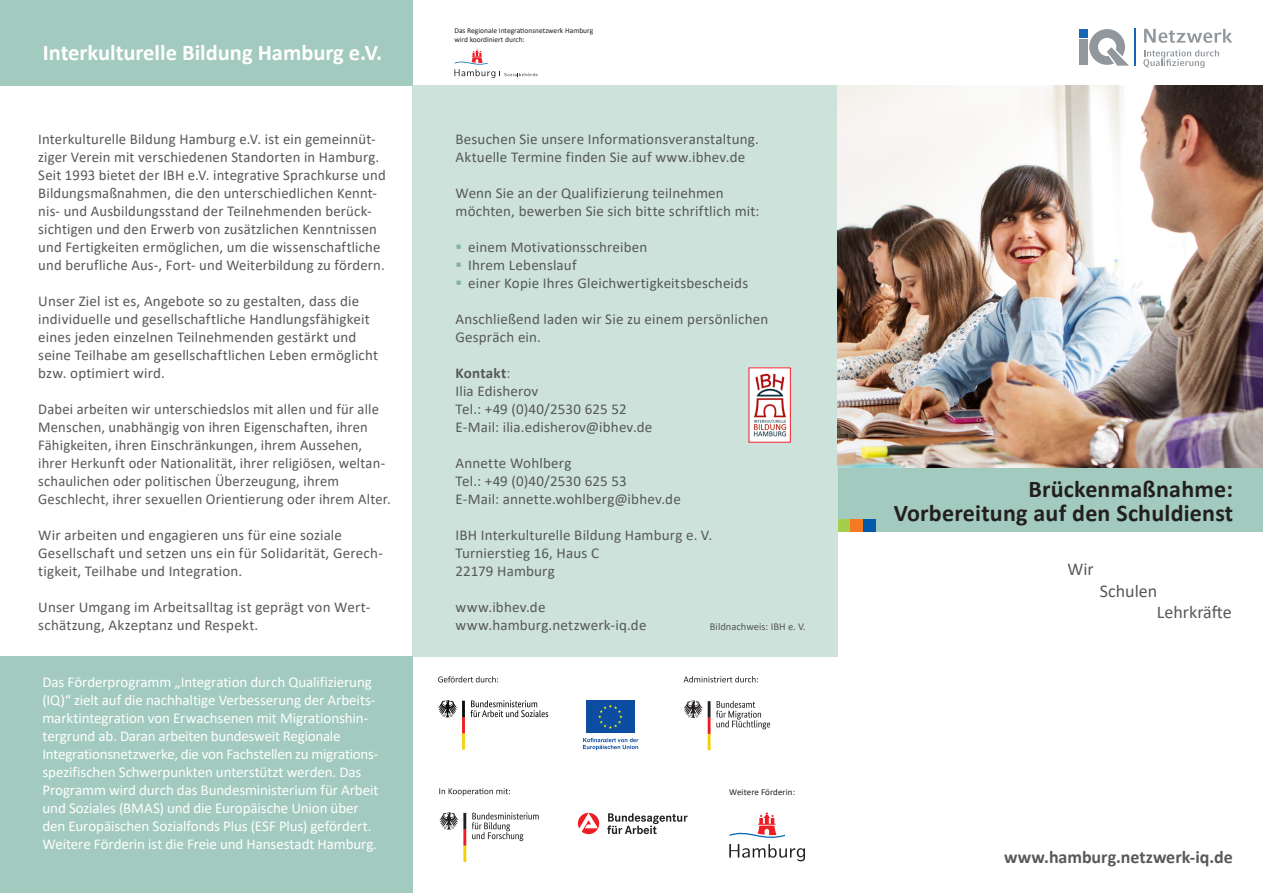
<style>
.page{position:relative;width:1263px;height:893px;background:#fff}
.page>*{position:absolute;margin:0;border:0;box-sizing:border-box;transform-origin:0 0}
.t1{font:700 24px/24px "Calibri";letter-spacing:.01em;color:#231f20;text-align:right}
.t2{font:700 22.5px "Calibri";color:#fff}
.t3{font:700 18px "Calibri";color:#57585a}
.t4{font:18px/21.6px "Calibri";color:#57585a}
.t5{font:15px/18px "Calibri";letter-spacing:.01em;color:#57585a}
.t6{font:15px/18px "Calibri";letter-spacing:-.01em;color:#fff}
.t7{font:10.5px "Calibri";color:#57585a}
.t8{font:9px "Calibri";letter-spacing:.01em;color:#231f20}
.t9{font:7.5px/9px "Calibri";color:#231f20}
.s1{font-weight:700}
.s2{color:#6c6d70}
</style>
<div class="page">
<div style="left:0;top:0;width:412px;height:85px;background:#a2cabf"></div>
<div style="left:838px;top:468px;width:425px;height:63px;background:#a2cabf"></div>
<div style="left:863px;top:519px;width:13px;height:12px;background:#015aaa"></div>
<div style="left:838px;top:519px;width:12px;height:12px;background:#a4ce4c"></div>
<div style="left:850px;top:519px;width:13px;height:12px;background:#f47921"></div>
<svg style="left:438px;top:676px;width:60px;height:6px"></svg>
<svg style="left:607px;top:813px;width:80px;height:21px"></svg>
<svg style="left:578px;top:813px;width:21px;height:21px"></svg>
<svg style="left:472px;top:812px;width:67px;height:29px"></svg>
<svg style="left:439px;top:812px;width:27px;height:50px"></svg>
<svg style="left:439px;top:788px;width:71px;height:8px"></svg>
<svg style="left:716px;top:701px;width:54px;height:28px"></svg>
<svg style="left:684px;top:700px;width:26px;height:50px"></svg>
<svg style="left:684px;top:676px;width:74px;height:6px"></svg>
<svg style="left:438px;top:700px;width:110px;height:50px"></svg>
<svg style="left:586px;top:700px;width:49px;height:33px"></svg>
<div style="left:586px;top:701px;width:48px;height:32px;background:#0d4da1"></div>
<svg style="left:598px;top:705px;width:24px;height:24px"></svg>
<svg style="left:583px;top:738px;width:55px;height:12px"></svg>
<div style="left:412px;top:85px;width:426px;height:571px;background:#cde2db"></div>
<div style="left:0;top:656px;width:412px;height:237px;background:#a2cabf"></div>
<svg style="left:454px;top:49px;width:83px;height:29px"></svg>
<svg style="left:729px;top:812px;width:76px;height:49px"></svg>
<img style="left:838px;top:85px;width:425px;height:383px">
<div style="left:1079px;top:39px;width:9px;height:26px;background:#90979d"></div>
<div style="left:1079px;top:29px;width:9px;height:9px;background:#1768b4"></div>
<svg style="left:1089px;top:29px;width:40px;height:37px"></svg>
<hr style="left:1134px;top:29px;width:1px;height:37px;background:#1768b4">
<svg style="left:1143px;top:49px;width:76px;height:19px"></svg>
<svg style="left:1144px;top:29px;width:88px;height:14px"></svg>
<img style="left:751px;top:369px;width:38px;height:72px">
<div style="left:749px;top:367px;width:42px;height:76px;border:1px solid #ee1c28"></div>
<h2 class="t2" style="left:43px;top:36px;width:341px">Interkulturelle Bildung Hamburg e.V.</h2>
<p class="t5" style="left:38px;top:130px;width:349px">Interkulturelle Bildung Hamburg e.V. ist ein gemeinnüt&shy;ziger Verein mit verschiedenen Standorten in Hamburg.<br>Seit 1993 bietet der IBH e.V. integrative Sprachkurse und Bildungsmaßnahmen, die den unterschiedlichen Kennt&shy;nis- und Ausbildungsstand der Teilnehmenden berück&shy;sichtigen und den Erwerb von zusätzlichen Kenntnissen und Fertigkeiten ermöglichen, um die wissenschaftliche und berufliche Aus-, Fort- und Weiterbildung zu fördern.</p>
<p class="t5" style="left:38px;top:292px;width:341px">Unser Ziel ist es, Angebote so zu gestalten, dass die individuelle und gesellschaftliche Handlungsfähigkeit eines jeden einzelnen Teilnehmenden gestärkt und seine Teilhabe am gesellschaftlichen Leben ermöglicht bzw. optimiert wird.</p>
<p class="t5" style="left:38px;top:400px;width:354px">Dabei arbeiten wir unterschiedslos mit allen und für alle Menschen, unabhängig von ihren Eigenschaften, ihren Fähigkeiten, ihren Einschränkungen, ihrem Aussehen, ihrer Herkunft oder Nationalität, ihrer religiösen, weltan&shy;schaulichen oder politischen Überzeugung, ihrem Geschlecht, ihrer sexuellen Orientierung oder ihrem Alter.</p>
<p class="t5" style="left:38px;top:526px;width:346px">Wir arbeiten und engagieren uns für eine soziale<br>Gesellschaft und setzen uns ein für Solidarität, Gerech&shy;tigkeit, Teilhabe und Integration.</p>
<p class="t5" style="left:38px;top:598px;width:333px">Unser Umgang im Arbeitsalltag ist geprägt von Wert&shy;schätzung, Akzeptanz und Respekt.</p>
<p class="t6" style="left:43px;top:673px;width:337px">Das Förderprogramm „Integration durch Qualifizierung (IQ)“ zielt auf die nachhaltige Verbesserung der Arbeits&shy;marktintegration von Erwachsenen mit Migrationshin&shy;tergrund ab. Daran arbeiten bundesweit Regionale Integrationsnetzwerke, die von Fachstellen zu migrations&shy;spezifischen Schwerpunkten unterstützt werden. Das Programm wird durch das Bundesministerium für Arbeit und Soziales (BMAS) und die Europäische Union über den Europäischen Sozialfonds Plus (ESF Plus) gefördert.<br>Weitere Förderin ist die Freie und Hansestadt Hamburg.</p>
<p class="t9" style="left:454px;top:26px;width:140px">Das Regionale Integrationsnetzwerk Hamburg wird koordiniert durch:</p>
<p class="t5" style="left:455px;top:130px;width:305px">Besuchen Sie unsere Informationsveranstaltung.<br>Aktuelle Termine finden Sie auf www.ibhev.de</p>
<p class="t5" style="left:455px;top:184px;width:306px">Wenn Sie an der Qualifizierung teilnehmen möchten, bewerben Sie sich bitte schriftlich mit:</p>
<p class="t5" style="left:468px;top:238px;width:281px">einem Motivationsschreiben<br>Ihrem Lebenslauf<br>einer Kopie Ihres Gleichwertigkeitsbescheids</p>
<p class="t5" style="left:455px;top:310px;width:314px">Anschließend laden wir Sie zu einem persönlichen<br>Gespräch ein.</p>
<p class="t5" style="left:455px;top:364px;width:198px"><span class="s1">Kontakt</span><span class="s2">:<br></span>Ilia Edisherov<br>Tel.: +49 (0)40/2530 625 52<br>E-Mail: ilia.edisherov@ibhev.de</p>
<p class="t5" style="left:455px;top:454px;width:227px">Annette Wohlberg<br>Tel.: +49 (0)40/2530 625 53<br>E-Mail: annette.wohlberg@ibhev.de</p>
<p class="t5" style="left:455px;top:526px;width:258px">IBH Interkulturelle Bildung Hamburg e. V.<br>Turnierstieg 16, Haus C<br>22179 Hamburg</p>
<p class="t5" style="left:455px;top:598px;width:193px">www.ibhev.de www.hamburg.netzwerk-iq.de</p>
<p class="t7" style="left:710px;top:619px;width:97px">Bildnachweis: IBH e. V.</p>
<p class="t8" style="left:729px;top:785px;width:67px">Weitere Förderin:</p>
<h1 class="t1" style="left:894px;top:476px;width:341px">Brückenmaßnahme:<br>Vorbereitung auf den Schuldienst</h1>
<p class="t4" style="left:1067px;top:558px;width:28px">Wir</p>
<p class="t4" style="left:1157px;top:579px;width:76px;text-indent:-57px">Schulen<br>Lehrkräfte</p>
<p class="t3" style="left:1004px;top:844px;width:230px">www.hamburg.netzwerk-iq.de</p>
</div>
